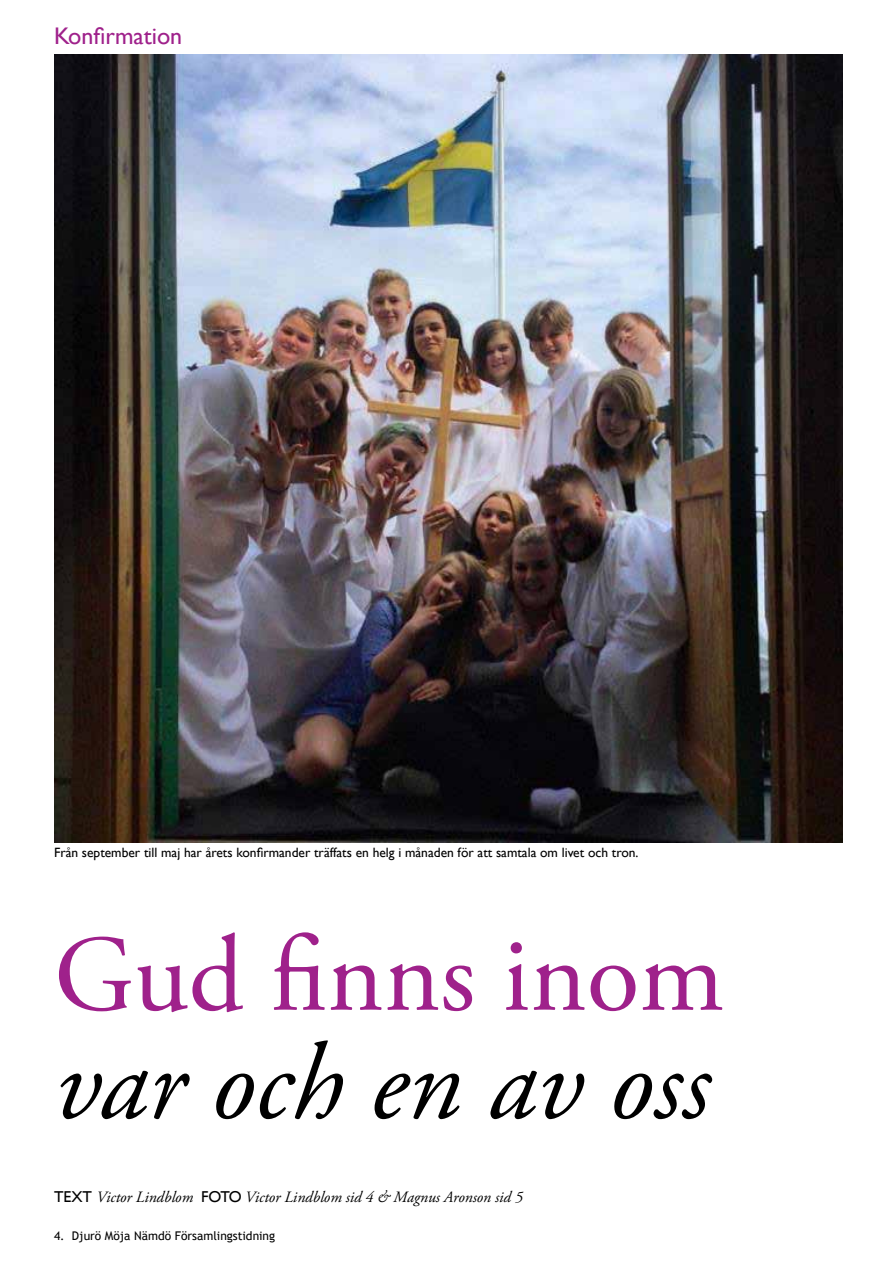
<style>
.page{position:relative;width:893px;height:1263px;background:#fff}
.page>*{position:absolute;margin:0;border:0;box-sizing:border-box;transform-origin:0 0}
.t1{font:italic 108px "Adobe Garamond Pro";color:#000}
.t2{font:108px "Adobe Garamond Pro";color:#9f218b}
.t3{font:24px "Gill Sans";color:#9f218b}
.t4{font:italic 15.75px "Adobe Garamond Pro";color:#000}
.t5{font:13.5px "Gill Sans";color:#000}
.t6{font:12px "Trebuchet MS";color:#000}
.s1{font-family:"Gill Sans";font-style:normal}
</style>
<div class="page">
<img style="left:54px;top:54px;width:788px;height:788px">
<h2 class="t3" style="left:54px;top:22px;width:130px">Konfirmation</h2>
<p class="t5" style="left:54px;top:844px;width:586px">Från september till maj har årets konfirmander träffats en helg i månaden för att samtala om livet och tron.</p>
<h1 class="t2" style="left:54px;top:910px;width:672px">Gud finns inom</h1>
<h1 class="t1" style="left:54px;top:1018px;width:657px">var och en av oss</h1>
<p class="t4" style="left:54px;top:1187px;width:470px"><span class="s1">Text</span> Victor Lindblom <span class="s1">Foto</span> Victor Lindblom sid 4 &amp; Magnus Aronson sid 5</p>
<p class="t6" style="left:54px;top:1228px;width:223px">4. Djurö Möja Nämdö Församlingstidning</p>
</div>
